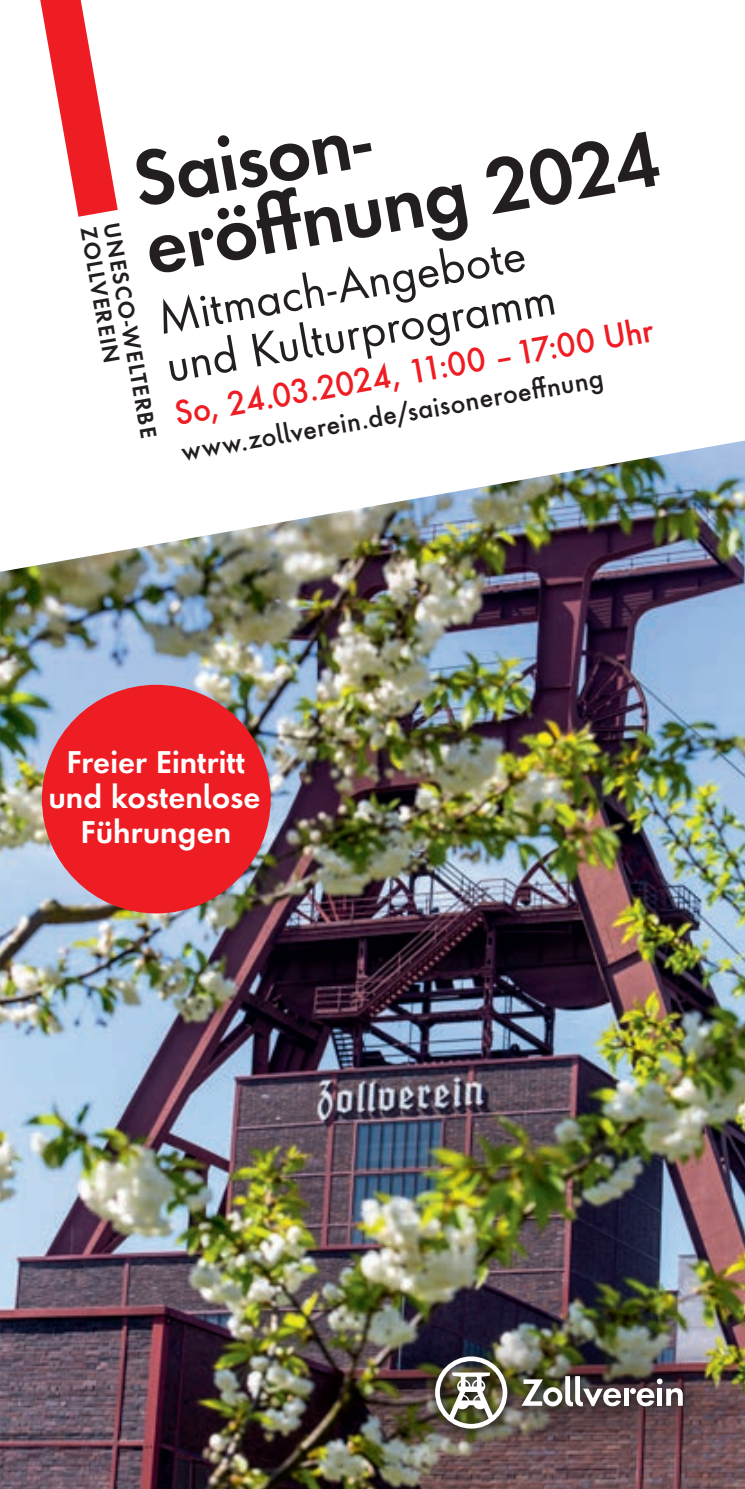
<style>
.page{position:relative;width:745px;height:1489px;background:#fff}
.page>*{position:absolute;margin:0;border:0;box-sizing:border-box;transform-origin:0 0}
.t1{font:600 71.5px/68.8px "Futura ND Alt";color:#231f20}
.t2{font:43.75px/48.5px "Futura ND Alt";color:#231f20}
.t3{font:500 31.5px "Futura ND Alt";color:#ee1d23}
.t4{font:600 29px/34.8px "Futura ND Alt";color:#fff;text-align:center}
.t5{font:500 25.25px "Futura ND Alt";color:#231f20}
.t6{font:600 20.75px "Futura ND Alt";color:#231f20}
</style>
<div class="page">
<img style="left:0;top:440px;width:744px;height:1048px">
<img style="left:321px;top:1318px;width:423px;height:142px">
<svg style="left:40px;top:0;width:78px;height:217px"></svg>
<img style="left:429px;top:1350px;width:263px;height:88px">
<svg style="left:629px;top:1378px;width:53px;height:28px"></svg>
<div style="left:623px;top:1388px;width:5px;height:17px;background:#fff"></div>
<svg style="left:521px;top:1375px;width:99px;height:31px"></svg>
<img style="left:435px;top:1356px;width:72px;height:72px">
<div style="left:42px;top:684px;width:228px;height:229px;background:#ee1d23;border-radius:50%"></div>
<h1 class="t1" style="left:127px;top:146px;width:520px;rotate:-10deg">Saison-<br>eröff nung 2024</h1>
<p class="t6" style="left:125px;top:220px;width:219px;rotate:80deg">UNESCO-WELTERBE</p>
<p class="t6" style="left:102px;top:225px;width:139px;rotate:80deg">ZOLLVEREIN</p>
<h2 class="t2" style="left:153px;top:292px;width:396px;rotate:-10deg">Mitmach-Angebote und Kulturprogramm</h2>
<p class="t3" style="left:171px;top:393px;width:487px;rotate:-10deg">So, 24.03.2024, 11:00 –17:00 Uhr</p>
<p class="t5" style="left:178px;top:435px;width:429px;rotate:-10deg">www.zollverein.de/saisoneroeffnung</p>
<p class="t4" style="left:48px;top:744px;width:213px">Freier Eintritt und kostenlose<br>Führungen</p>
</div>
